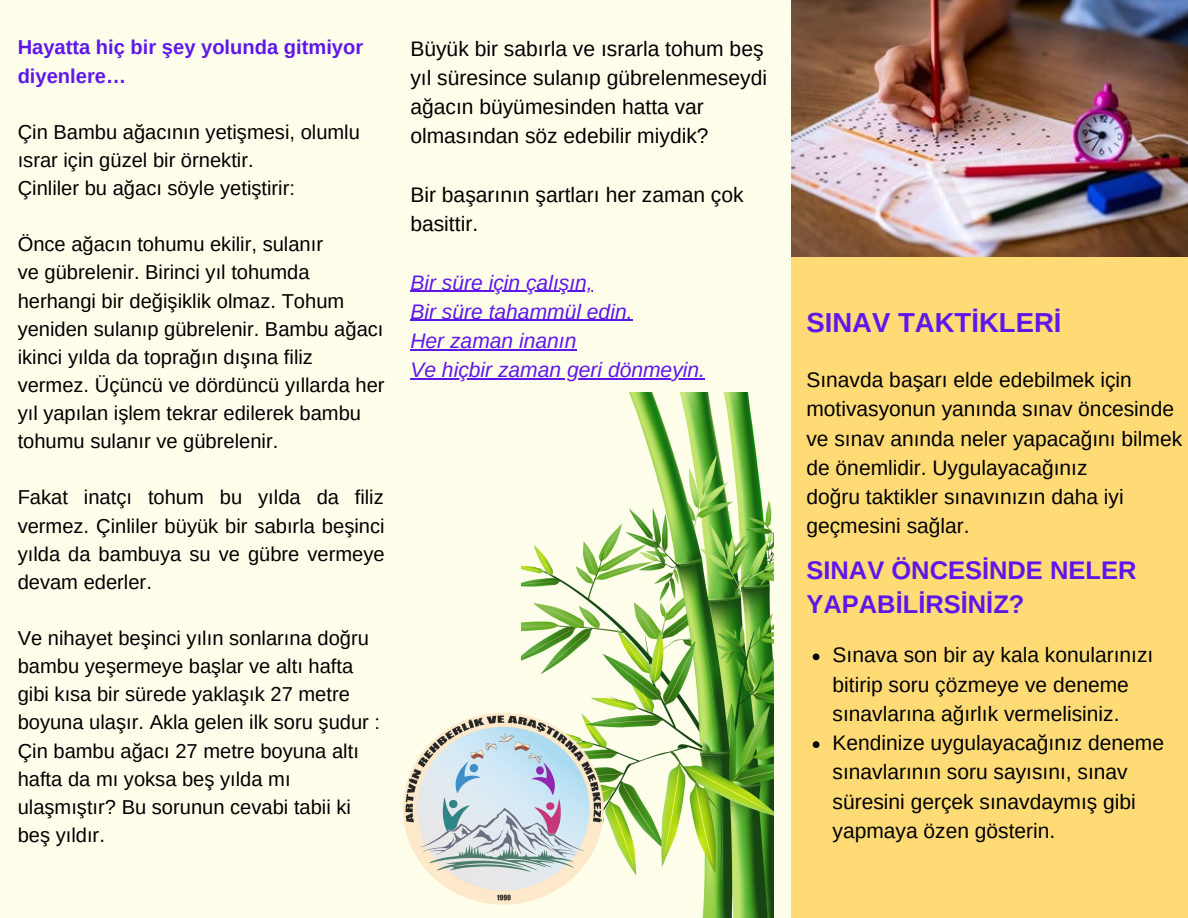
<style>
.page{position:relative;width:1188px;height:918px;background:#fffeeb}
.page>*{position:absolute;margin:0;border:0;box-sizing:border-box;transform-origin:0 0}
.t1{font:700 27.45px "Arimo";color:#5e17eb}
.t2{font:700 25.5px/34.8px "Arimo";color:#5e17eb}
.t3{font:21px/29.2px "Arimo";color:#000}
.t4{font:italic 21px "Arimo";color:#5e17eb}
.t5{font:20.1px/28.2px "Arimo";color:#000}
.t6{font:700 20.1px/28.2px "Arimo";color:#5e17eb}
</style>
<div class="page">
<img style="left:521px;top:392px;width:252px;height:526px">
<img style="left:403px;top:707px;width:216px;height:210px">
<div style="left:791px;top:0;width:397px;height:918px;background:#ffdb75"></div>
<img style="left:791px;top:0;width:397px;height:256px">
<svg style="left:813px;top:653px;width:6px;height:7px"></svg>
<svg style="left:813px;top:741px;width:6px;height:7px"></svg>
<hr style="left:410px;top:291px;width:183px;height:1px;background:#5e17eb">
<hr style="left:410px;top:320px;width:223px;height:1px;background:#5e17eb">
<hr style="left:410px;top:349px;width:166px;height:1px;background:#5e17eb">
<hr style="left:410px;top:378px;width:295px;height:2px;background:#5e17eb">
<p class="t6" style="left:18px;top:33px;width:347px">Hayatta hiç bir şey yolunda gitmiyor diyenlere…</p>
<p class="t5" style="left:18px;top:118px;width:344px">Çin Bambu ağacının yetişmesi, olumlu ısrar için güzel bir örnektir.</p>
<p class="t5" style="left:18px;top:174px;width:279px">Çinliler bu ağacı söyle yetiştirir:</p>
<p class="t5" style="left:18px;top:230px;width:307px">Önce ağacın tohumu ekilir, sulanır</p>
<p class="t5" style="left:18px;top:258px;width:368px">ve gübrelenir. Birinci yıl tohumda herhangi bir değişiklik olmaz. Tohum yeniden sulanıp gübrelenir. Bambu ağacı ikinci yılda da toprağın dışına filiz vermez. Üçüncü ve dördüncü yıllarda her yıl yapılan işlem tekrar edilerek bambu tohumu sulanır ve gübrelenir.</p>
<p class="t5" style="left:18px;top:483px;width:369px;text-align:justify">Fakat inatçı tohum bu yılda da filiz vermez. Çinliler büyük bir sabırla beşinci yılda da bambuya su ve gübre vermeye devam ederler.</p>
<p class="t5" style="left:18px;top:624px;width:364px">Ve nihayet beşinci yılın sonlarına doğru bambu yeşermeye başlar ve altı hafta gibi kısa bir sürede yaklaşık 27 metre boyuna ulaşır. Akla gelen ilk soru şudur :<br>Çin bambu ağacı 27 metre boyuna altı hafta da mı yoksa beş yılda mı ulaşmıştır? Bu sorunun cevabi tabii ki beş yıldır.</p>
<p class="t3" style="left:410px;top:34px;width:358px">Büyük bir sabırla ve ısrarla tohum beş yıl süresince sulanıp gübrelenmeseydi ağacın büyümesinden hatta var olmasından söz edebilir miydik?</p>
<p class="t3" style="left:410px;top:180px;width:335px">Bir başarının şartları her zaman çok basittir.</p>
<p class="t4" style="left:410px;top:271px;width:184px">Bir süre için çalışın,</p>
<p class="t4" style="left:410px;top:300px;width:224px">Bir süre tahammül edin.</p>
<p class="t4" style="left:410px;top:329px;width:168px">Her zaman inanın</p>
<p class="t4" style="left:410px;top:358px;width:296px">Ve hiçbir zaman geri dönmeyin.</p>
<p class="t1" style="left:806px;top:307px;width:257px">SINAV TAKTİKLERİ</p>
<p class="t3" style="left:806px;top:365px;width:377px">Sınavda başarı elde edebilmek için motivasyonun yanında sınav öncesinde ve sınav anında neler yapacağını bilmek de önemlidir. Uygulayacağınız</p>
<p class="t3" style="left:806px;top:482px;width:319px">doğru taktikler sınavınızın daha iyi geçmesini sağlar.</p>
<p class="t2" style="left:806px;top:552px;width:331px">SINAV ÖNCESİNDE NELER<br>YAPABİLİRSİNİZ?</p>
<p class="t3" style="left:833px;top:641px;width:322px">Sınava son bir ay kala konularınızı bitirip soru çözmeye ve deneme sınavlarına ağırlık vermelisiniz.</p>
<p class="t3" style="left:833px;top:728px;width:333px">Kendinize uygulayacağınız deneme sınavlarının soru sayısını, sınav süresini gerçek sınavdaymış gibi yapmaya özen gösterin.</p>
</div>
